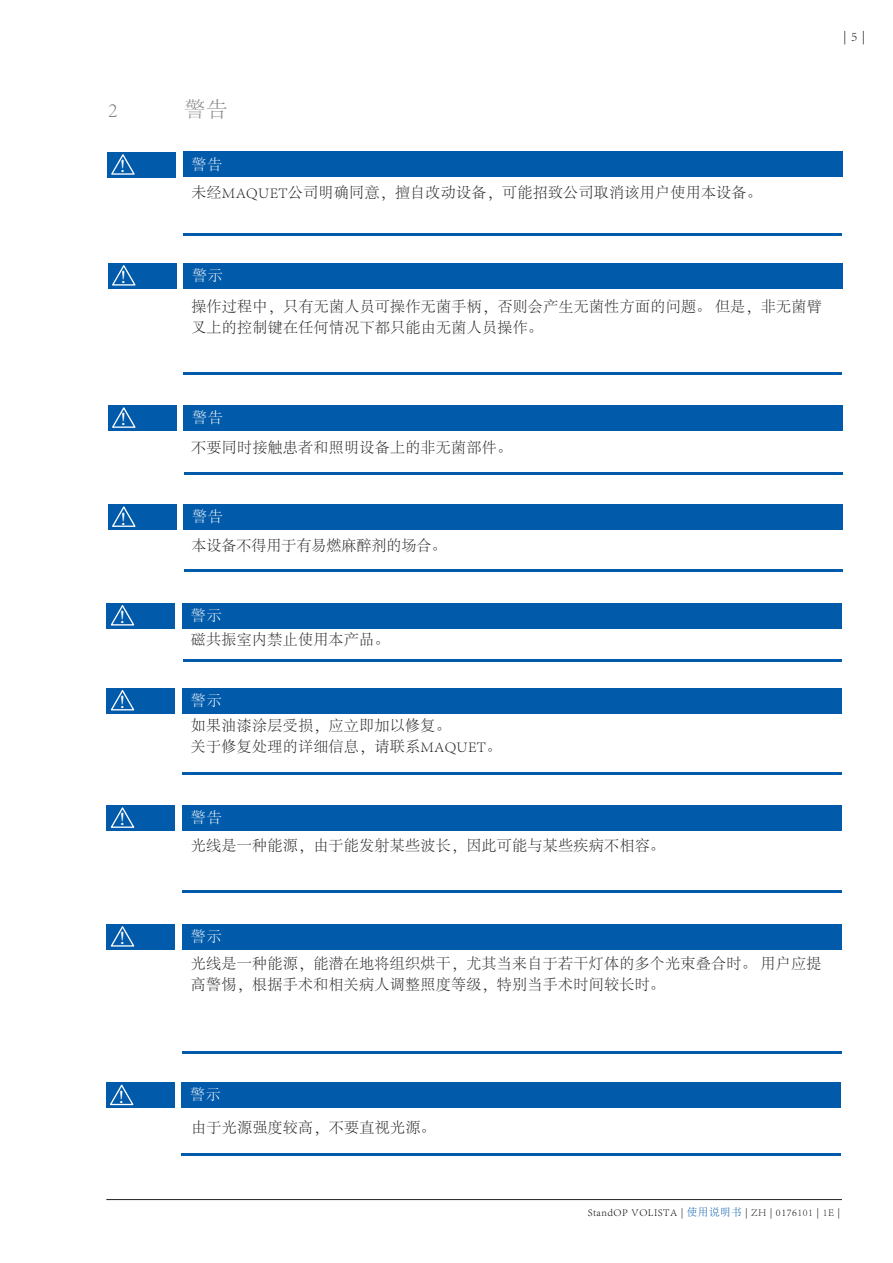
<style>
.page{position:relative;width:893px;height:1263px;background:#fff}
.page>*{position:absolute;margin:0;border:0;box-sizing:border-box;transform-origin:0 0}
.t1{font:300 21px "Adobe Song Std";color:#808285}
.t2{font:17.4px "Georgia";color:#fff}
.WARNING-roman_10_14p{font:300 15px/21px "Adobe Song Std";letter-spacing:.02em;color:#231f20}
.HEADLINE02_10_14pt_g{font:300 15px "Adobe Song Std";letter-spacing:.05em;color:#fff}
.WARNING-roman_10_14p-2{font:300 15px "Adobe Song Std";color:#231f20}
.t3{font:300 13.5px "Adobe Song Std";color:#231f20}
.t4{font:300 10.5px "Adobe Song Std";letter-spacing:.05em;color:#000}
.s1{color:#231f20}
.s2{color:#015aaa}
</style>
<div class="page">
<hr style="left:106px;top:1199px;width:736px;height:1px;background:#231f20">
<div style="left:183px;top:152px;width:659px;height:25px;background:#015aaa"></div>
<hr style="left:183px;top:234px;width:659px;height:2px;background:#015aaa">
<div style="left:107px;top:152px;width:68px;height:26px;background:#015aaa"></div>
<svg style="left:111px;top:154px;width:24px;height:21px"></svg>
<div style="left:184px;top:504px;width:659px;height:26px;background:#015aaa"></div>
<hr style="left:184px;top:570px;width:659px;height:2px;background:#015aaa">
<div style="left:108px;top:504px;width:68px;height:26px;background:#015aaa"></div>
<svg style="left:112px;top:506px;width:24px;height:21px"></svg>
<div style="left:184px;top:263px;width:659px;height:26px;background:#015aaa"></div>
<hr style="left:184px;top:472px;width:658px;height:2px;background:#015aaa">
<div style="left:108px;top:263px;width:68px;height:25px;background:#015aaa"></div>
<svg style="left:112px;top:265px;width:24px;height:21px"></svg>
<div style="left:182px;top:603px;width:659px;height:25px;background:#015aaa"></div>
<hr style="left:183px;top:659px;width:658px;height:2px;background:#015aaa">
<div style="left:107px;top:603px;width:68px;height:25px;background:#015aaa"></div>
<svg style="left:111px;top:605px;width:23px;height:21px"></svg>
<div style="left:182px;top:805px;width:659px;height:26px;background:#015aaa"></div>
<div style="left:107px;top:805px;width:68px;height:26px;background:#015aaa"></div>
<svg style="left:111px;top:807px;width:23px;height:21px"></svg>
<hr style="left:182px;top:891px;width:659px;height:2px;background:#015aaa">
<div style="left:182px;top:688px;width:659px;height:25px;background:#015aaa"></div>
<div style="left:107px;top:688px;width:68px;height:25px;background:#015aaa"></div>
<svg style="left:111px;top:690px;width:23px;height:21px"></svg>
<div style="left:182px;top:924px;width:659px;height:25px;background:#015aaa"></div>
<div style="left:107px;top:924px;width:68px;height:25px;background:#015aaa"></div>
<svg style="left:111px;top:926px;width:23px;height:21px"></svg>
<hr style="left:182px;top:1051px;width:659px;height:2px;background:#015aaa">
<div style="left:182px;top:1082px;width:659px;height:26px;background:#015aaa"></div>
<div style="left:106px;top:1082px;width:68px;height:26px;background:#015aaa"></div>
<svg style="left:110px;top:1084px;width:23px;height:22px"></svg>
<hr style="left:181px;top:1153px;width:660px;height:2px;background:#015aaa">
<hr style="left:182px;top:772px;width:659px;height:2px;background:#015aaa">
<div style="left:184px;top:405px;width:659px;height:26px;background:#015aaa"></div>
<hr style="left:183px;top:373px;width:659px;height:2px;background:#015aaa">
<div style="left:108px;top:405px;width:68px;height:26px;background:#015aaa"></div>
<svg style="left:112px;top:407px;width:24px;height:21px"></svg>
<p class="t1" style="left:108px;top:98px;width:11px">2</p>
<p class="t1" style="left:185px;top:98px;width:45px">警告</p>
<p class="t2" style="left:120px;top:156px;width:7px">!</p>
<p class="HEADLINE02_10_14pt_g" style="left:192px;top:156px;width:32px">警告</p>
<p class="WARNING-roman_10_14p" style="left:191px;top:182px;width:572px">未经MAQUET公司明确同意，擅自改动设备，可能招致公司取消该用户使用本设备。</p>
<p class="t3" style="left:843px;top:29px;width:24px">| 5 |</p>
<p class="t2" style="left:121px;top:267px;width:7px">!</p>
<p class="HEADLINE02_10_14pt_g" style="left:192px;top:268px;width:32px">警示</p>
<p class="WARNING-roman_10_14p" style="left:191px;top:296px;width:632px">操作过程中，只有无菌人员可操作无菌手柄，否则会产生无菌性方面的问题。 但是，非无菌臂叉上的控制键在任何情况下都只能由无菌人员操作。</p>
<p class="t2" style="left:121px;top:410px;width:7px">!</p>
<p class="HEADLINE02_10_14pt_g" style="left:192px;top:410px;width:32px">警告</p>
<p class="WARNING-roman_10_14p" style="left:191px;top:437px;width:323px">不要同时接触患者和照明设备上的非无菌部件。</p>
<p class="t2" style="left:121px;top:509px;width:7px">!</p>
<p class="HEADLINE02_10_14pt_g" style="left:192px;top:509px;width:32px">警告</p>
<p class="WARNING-roman_10_14p-2" style="left:191px;top:537px;width:257px">本设备不得用于有易燃麻醉剂的场合。</p>
<p class="t2" style="left:119px;top:607px;width:7px">!</p>
<p class="HEADLINE02_10_14pt_g" style="left:191px;top:607px;width:32px">警示</p>
<p class="WARNING-roman_10_14p" style="left:191px;top:630px;width:200px">磁共振室内禁止使用本产品。</p>
<p class="t2" style="left:119px;top:692px;width:7px">!</p>
<p class="HEADLINE02_10_14pt_g" style="left:191px;top:692px;width:32px">警示</p>
<p class="WARNING-roman_10_14p" style="left:191px;top:716px;width:261px">如果油漆涂层受损，应立即加以修复。</p>
<p class="WARNING-roman_10_14p" style="left:191px;top:737px;width:312px">关于修复处理的详细信息，请联系MAQUET。</p>
<p class="t2" style="left:119px;top:809px;width:7px">!</p>
<p class="HEADLINE02_10_14pt_g" style="left:191px;top:809px;width:32px">警告</p>
<p class="WARNING-roman_10_14p" style="left:191px;top:836px;width:476px">光线是一种能源，由于能发射某些波长，因此可能与某些疾病不相容。</p>
<p class="t2" style="left:119px;top:928px;width:7px">!</p>
<p class="HEADLINE02_10_14pt_g" style="left:191px;top:928px;width:32px">警示</p>
<p class="WARNING-roman_10_14p" style="left:191px;top:954px;width:632px">光线是一种能源，能潜在地将组织烘干，尤其当来自于若干灯体的多个光束叠合时。 用户应提高警惕，根据手术和相关病人调整照度等级，特别当手术时间较长时。</p>
<p class="t2" style="left:118px;top:1087px;width:7px">!</p>
<p class="HEADLINE02_10_14pt_g" style="left:190px;top:1087px;width:32px">警示</p>
<p class="WARNING-roman_10_14p" style="left:191px;top:1118px;width:246px">由于光源强度较高，不要直视光源。</p>
<p class="t4" style="left:588px;top:1206px;width:254px">StandOP VOLISTA <span class="s1">|</span> <span class="s2">使用说明书</span> <span class="s1">| ZH |</span> 0176<span class="s1">101 | 1E |</span></p>
</div>
